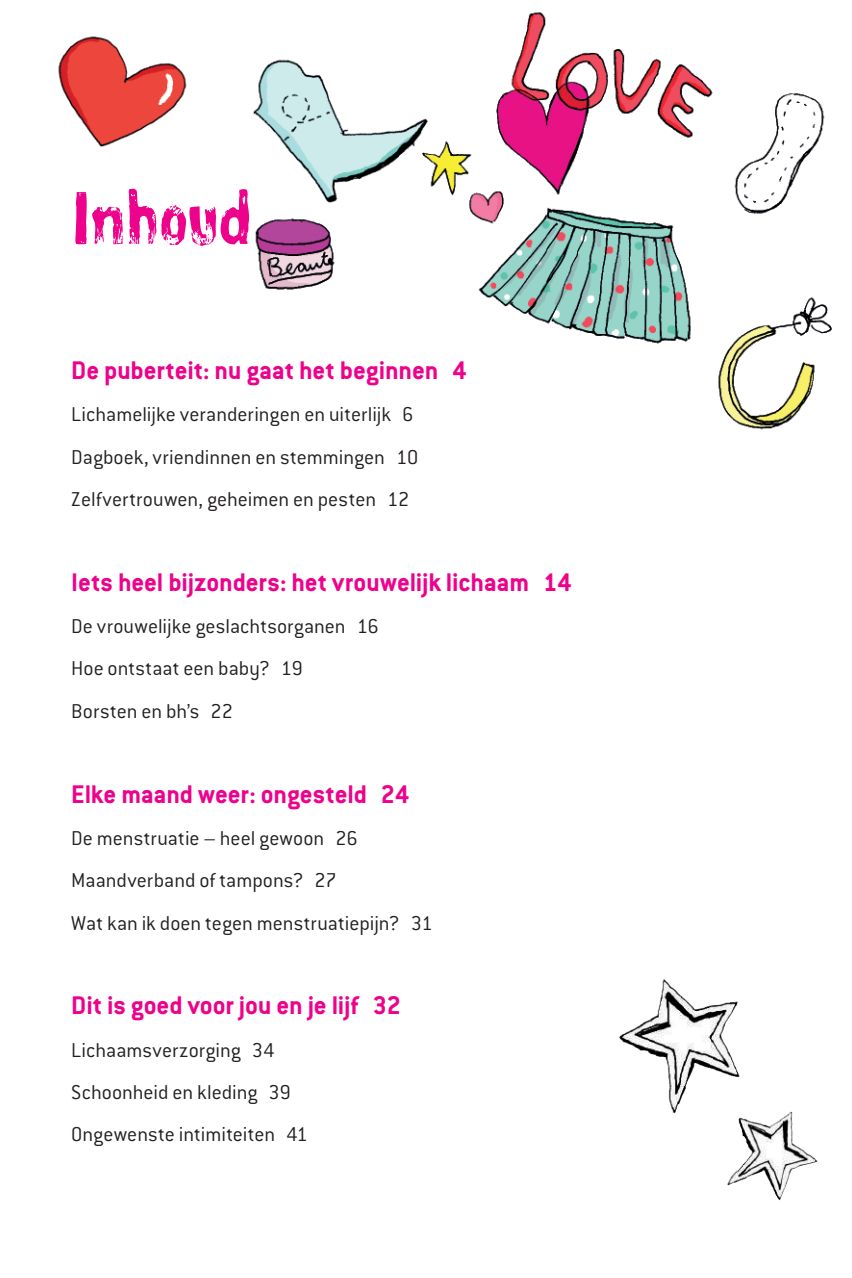
<style>
.page{position:relative;width:852px;height:1278px;background:#fff}
.page>*{position:absolute;margin:0;border:0;box-sizing:border-box;transform-origin:0 0}
.t1{font:700 74px "Lino Stamp";color:#ed028c}
.t2{font:700 28px "Conduit ITC Std";letter-spacing:-.005em;color:#ed028c}
.t3{font:300 22px/42.4px "Conduit ITC Std";color:#231f20}
</style>
<div class="page">
<img style="left:58px;top:12px;width:774px;height:418px">
<img style="left:619px;top:979px;width:121px;height:135px">
<img style="left:675px;top:1081px;width:143px;height:120px">
<h1 class="t1" style="left:71px;top:185px;width:182px">Inhoud</h1>
<p class="t2" style="left:71px;top:353px;width:397px">De puberteit: nu gaat het beginnen 4</p>
<p class="t3" style="left:71px;top:392px;width:348px">Lichamelijke veranderingen en uiterlijk 6<br>Dagboek, vriendinnen en stemmingen 10<br>Zelfvertrouwen, geheimen en pesten 12</p>
<p class="t2" style="left:71px;top:565px;width:501px">Iets heel bijzonders: het vrouwelijk lichaam 14</p>
<p class="t3" style="left:71px;top:604px;width:309px">De vrouwelijke geslachtsorganen 16<br>Hoe ontstaat een baby? 19<br>Borsten en bh’s 22</p>
<p class="t2" style="left:71px;top:776px;width:339px">Elke maand weer: ongesteld 24</p>
<p class="t3" style="left:71px;top:816px;width:363px">De menstruatie – heel gewoon 26<br>Maandverband of tampons? 27<br>Wat kan ik doen tegen menstruatiepijn? 31</p>
<p class="t2" style="left:71px;top:988px;width:331px">Dit is goed voor jou en je lijf 32</p>
<p class="t3" style="left:71px;top:1027px;width:238px">Lichaamsverzorging 34<br>Schoonheid en kleding 39<br>Ongewenste intimiteiten 41</p>
</div>
